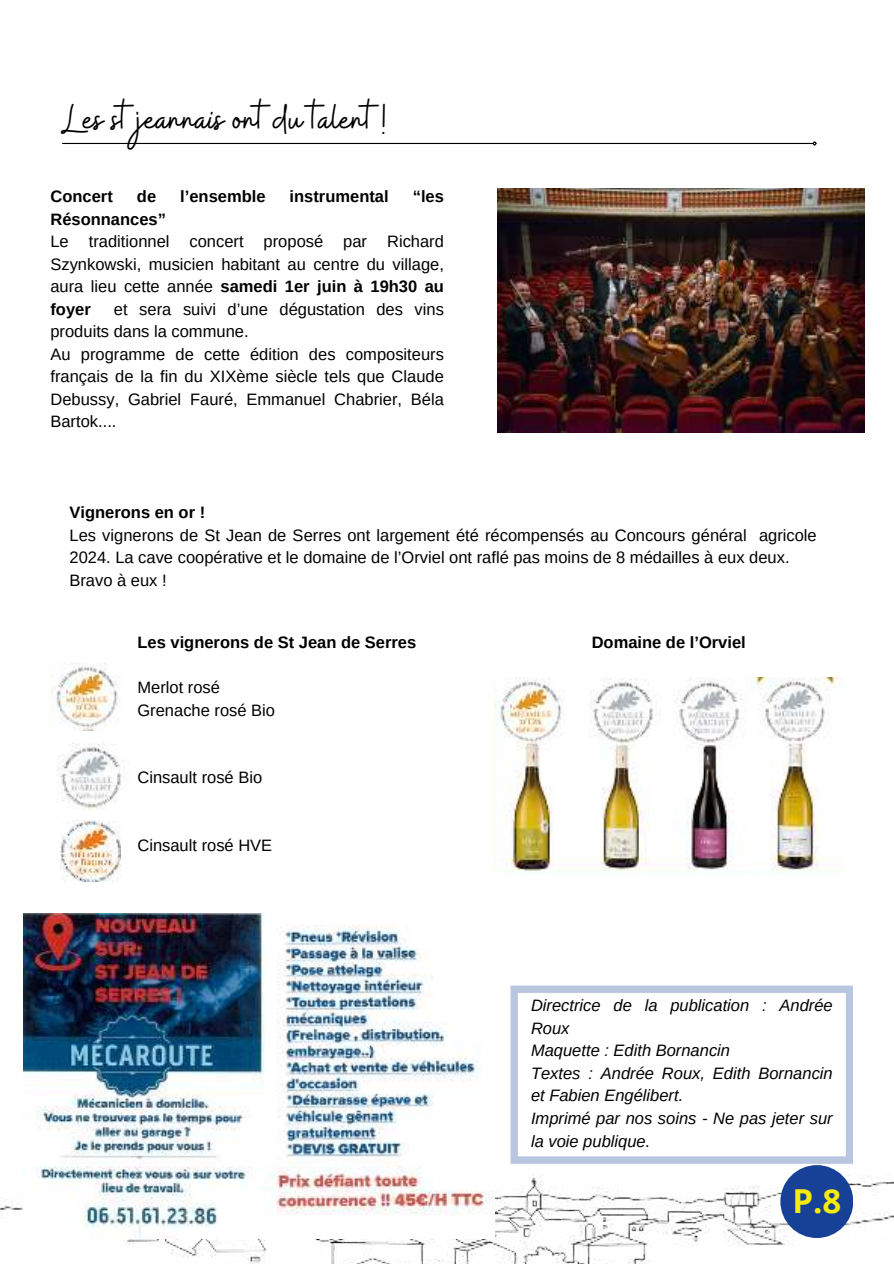
<style>
.page{position:relative;width:894px;height:1264px;background:#fff}
.page>*{position:absolute;margin:0;border:0;box-sizing:border-box;transform-origin:0 0}
.t1{font:42px "Buffalo";color:#000}
.t2{font:700 33px "Open Sans";color:#f7eb0a}
.t3{font:16.5px/22.5px "Arimo";color:#000}
.t4{font:italic 16.5px/22.5px "Arimo";color:#000}
.t5{font:700 16.5px "Arimo";color:#000}
.s1{font-weight:700}
</style>
<div class="page">
<img style="left:0;top:1174px;width:892px;height:88px">
<div style="left:780px;top:1165px;width:73px;height:72px;background:#174197;border-radius:50%"></div>
<img style="left:24px;top:913px;width:470px;height:324px">
<img style="left:494px;top:677px;width:347px;height:197px">
<img style="left:50px;top:663px;width:69px;height:67px">
<img style="left:57px;top:743px;width:68px;height:66px">
<img style="left:61px;top:820px;width:60px;height:61px">
<svg style="left:510px;top:985px;width:342px;height:178px"></svg>
<img style="left:497px;top:188px;width:367px;height:244px">
<hr style="left:62px;top:143px;width:751px;height:1px;background:#000">
<svg style="left:811px;top:141px;width:6px;height:5px"></svg>
<h1 class="t1" style="left:62px;top:95px;width:325px">Les st jeannais ont du talent !</h1>
<p class="t5" style="left:50px;top:185px;width:64px">Concert</p>
<p class="t5" style="left:137px;top:185px;width:21px">de</p>
<p class="t5" style="left:180px;top:185px;width:87px">l’ensemble</p>
<p class="t5" style="left:289px;top:185px;width:100px">instrumental</p>
<p class="t5" style="left:412px;top:185px;width:33px">“les</p>
<p class="t5" style="left:50px;top:208px;width:117px">Résonnances”</p>
<p class="t3" style="left:50px;top:230px;width:395px;text-align:justify">Le traditionnel concert proposé par Richard Szynkowski, musicien habitant au centre du village, aura lieu cette année <span class="s1">samedi 1er juin à 19h30 au foyer</span></p>
<p class="t3" style="left:50px;top:298px;width:395px;text-indent:63px">et sera suivi d’une dégustation des vins produits dans la commune.<br>Au programme de cette édition des compositeurs français de la fin du XIXème siècle tels que Claude Debussy, Gabriel Fauré, Emmanuel Chabrier, Béla Bartok....</p>
<p class="t5" style="left:69px;top:501px;width:137px">Vignerons en or !</p>
<p class="t3" style="left:69px;top:524px;width:748px">Les vignerons de St Jean de Serres ont largement été récompensés au Concours général agricole<br>2024. La cave coopérative et le domaine de l’Orviel ont raflé pas moins de 8 médailles à eux deux.<br>Bravo à eux !</p>
<p class="t5" style="left:137px;top:631px;width:280px">Les vignerons de St Jean de Serres</p>
<p class="t3" style="left:137px;top:676px;width:139px">Merlot rosé<br>Grenache rosé Bio</p>
<p class="t3" style="left:137px;top:766px;width:126px">Cinsault rosé Bio</p>
<p class="t3" style="left:137px;top:834px;width:136px">Cinsault rosé HVE</p>
<p class="t5" style="left:591px;top:631px;width:155px">Domaine de l’Orviel</p>
<p class="t4" style="left:531px;top:994px;width:303px">Directrice de la publication : Andrée<br>Roux<br>Maquette : Edith Bornancin<br>Textes : Andrée Roux, Edith Bornancin et Fabien Engélibert.<br>Imprimé par nos soins - Ne pas jeter sur la voie publique.</p>
<h2 class="t2" style="left:792px;top:1178px;width:50px">P.8</h2>
</div>
